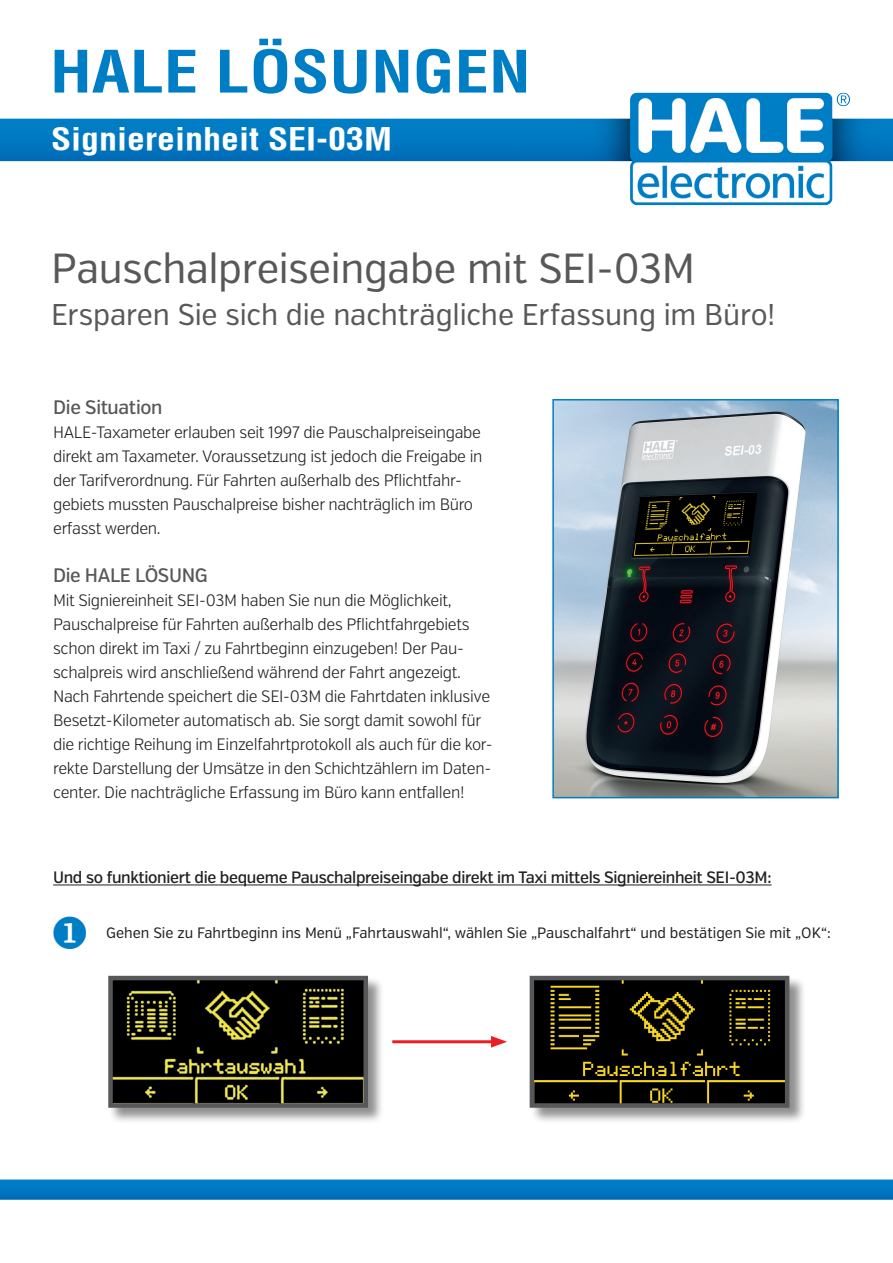
<style>
.page{position:relative;width:893px;height:1263px;background:#fff}
.page>*{position:absolute;margin:0;border:0;box-sizing:border-box;transform-origin:0 0}
.t1{font:700 57px "HALE Condensed";color:#007ec5;scale:1.2 1}
.t2{font:42px "Verb Cond";letter-spacing:-.01em;color:#57585a}
.t3{font:30px "Verb Cond";letter-spacing:-.005em;color:#57585a}
.t4{font:700 30px "HALE Condensed";color:#fff;scale:1.2 1}
.Subheadline_medium{font:500 19.5px "Verb Cond";letter-spacing:-.02em;color:#57585a}
.t5{font:300 16.5px/24px "Verb Cond";letter-spacing:-.02em;color:#231f20}
.t6{font:500 16.5px "Verb Cond";letter-spacing:-.02em;color:#231f20}
.Texte_in_Tabellen{font:15px "Verb Cond";color:#231f20}
</style>
<div class="page">
<img style="left:0;top:92px;width:893px;height:114px">
<img style="left:0;top:1179px;width:893px;height:21px">
<img style="left:555px;top:402px;width:281px;height:393px">
<div style="left:552px;top:399px;width:287px;height:399px;border:2px solid #007ec5"></div>
<hr style="left:53px;top:884px;width:719px;height:1px;background:#231f20">
<div style="left:109px;top:976px;width:275px;height:148px;background:#231f20;opacity:.5"></div>
<img style="left:113px;top:981px;width:250px;height:122px">
<div style="left:108px;top:976px;width:260px;height:132px;border:4px solid #57585a"></div>
<div style="left:530px;top:976px;width:276px;height:148px;background:#231f20;opacity:.5"></div>
<img style="left:535px;top:981px;width:249px;height:122px">
<div style="left:530px;top:976px;width:259px;height:132px;border:4px solid #57585a"></div>
<hr style="left:392px;top:1040px;width:105px;height:3px;background:#ee1d23">
<svg style="left:491px;top:1036px;width:16px;height:11px"></svg>
<h1 class="t1" style="left:50px;top:37px;width:402px">HALE LÖSUNGEN</h1>
<h3 class="t4" style="left:51px;top:121px;width:286px">Signiereinheit SEI-03M</h3>
<p class="t2" style="left:51px;top:243px;width:646px">Pauschalpreiseingabe mit SEI-03M</p>
<p class="t3" style="left:51px;top:296px;width:726px">Ersparen Sie sich die nachträgliche Erfassung im Büro!</p>
<p class="Subheadline_medium" style="left:53px;top:396px;width:111px">Die Situation</p>
<p class="t5" style="left:53px;top:421px;width:431px;text-align:justify">HALE-Taxameter erlauben seit 1997 die Pauschalpreiseingabe direkt am Taxameter. Voraussetzung ist jedoch die Freigabe in der Tarifverordnung. Für Fahrten außerhalb des Pflichtfahr-</p>
<p class="t5" style="left:53px;top:493px;width:421px">gebiets mussten Pauschalpreise bisher nachträglich im Büro erfasst werden.</p>
<p class="Subheadline_medium" style="left:53px;top:564px;width:156px">Die HALE LÖSUNG</p>
<p class="t5" style="left:53px;top:589px;width:400px">Mit Signiereinheit SEI-03M haben Sie nun die Möglichkeit,</p>
<p class="t5" style="left:53px;top:613px;width:439px">Pauschalpreise für Fahrten außerhalb des Pflichtfahrgebiets schon direkt im Taxi / zu Fahrtbeginn einzugeben! Der Pau&shy;schalpreis wird anschließend während der Fahrt angezeigt.<br>Nach Fahrtende speichert die SEI-03M die Fahrtdaten inklusive</p>
<p class="t5" style="left:53px;top:709px;width:441px">Besetzt-Kilometer automatisch ab. Sie sorgt damit sowohl für die richtige Reihung im Einzelfahrtprotokoll als auch für die kor&shy;rekte Darstellung der Umsätze in den Schichtzählern im Daten&shy;center. Die nachträgliche Erfassung im Büro kann entfallen!</p>
<p class="t6" style="left:53px;top:868px;width:720px">Und so funktioniert die bequeme Pauschalpreiseingabe direkt im Taxi mittels Signiereinheit SEI-03M:</p>
<p class="Texte_in_Tabellen" style="left:106px;top:924px;width:726px">Gehen Sie zu Fahrtbeginn ins Menü „Fahrtauswahl“, wählen Sie „Pauschalfahrt“ und bestätigen Sie mit „OK“:</p>
</div>
